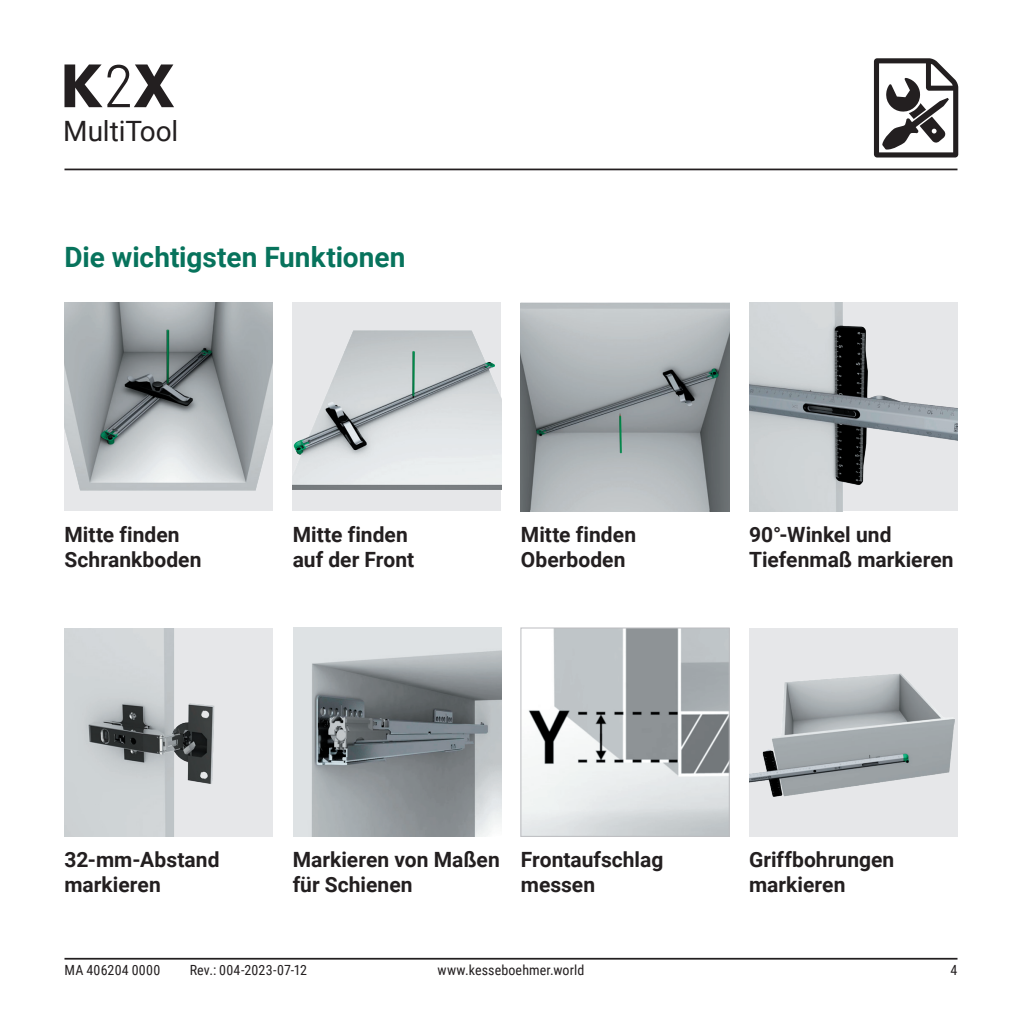
<style>
.page{position:relative;width:1022px;height:1022px;background:#fff}
.page>*{position:absolute;margin:0;border:0;box-sizing:border-box;transform-origin:0 0}
.t1{font:700 28px "Roboto";letter-spacing:-.005em;color:#07735c}
.t2{font:28px "Roboto";letter-spacing:-.005em;color:#231f20}
.t3{font:700 21px/25.2px "Roboto";color:#231f20}
.t4{font:14px "Roboto Condensed";letter-spacing:.01em;color:#231f20}
</style>
<div class="page">
<hr style="left:64px;top:958px;width:893px;height:2px;background:#231f20">
<hr style="left:64px;top:169px;width:893px;height:1px;background:#231f20">
<svg style="left:64px;top:64px;width:110px;height:43px"></svg>
<svg style="left:874px;top:58px;width:84px;height:99px"></svg>
<div style="left:64px;top:303px;width:209px;height:208px;background:#e6e7e9"></div>
<img style="left:64px;top:303px;width:209px;height:188px">
<img style="left:64px;top:628px;width:209px;height:208px">
<img style="left:521px;top:303px;width:208px;height:208px">
<img style="left:523px;top:630px;width:204px;height:205px">
<div style="left:521px;top:628px;width:208px;height:209px;border:1px solid #bcbdc0"></div>
<img style="left:749px;top:303px;width:208px;height:208px">
<div style="left:749px;top:628px;width:208px;height:208px;background:#e6e7e9"></div>
<img style="left:749px;top:673px;width:205px;height:123px">
<div style="left:293px;top:303px;width:208px;height:208px;background:#e6e7e9"></div>
<img style="left:293px;top:331px;width:208px;height:159px">
<img style="left:293px;top:628px;width:209px;height:208px">
<h1 class="t2" style="left:63px;top:111px;width:117px">MultiTool</h1>
<h1 class="t1" style="left:64px;top:238px;width:342px">Die wichtigsten Funktionen</h1>
<p class="t3" style="left:64px;top:521px;width:139px">Mitte finden<br>Schrankboden</p>
<p class="t3" style="left:293px;top:521px;width:123px">Mitte finden auf der Front</p>
<p class="t3" style="left:521px;top:521px;width:117px">Mitte finden<br>Oberboden</p>
<p class="t3" style="left:749px;top:521px;width:206px">90°-Winkel und<br>Tiefenmaß markieren</p>
<p class="t3" style="left:64px;top:846px;width:157px">32-mm-Abstand markieren</p>
<p class="t3" style="left:293px;top:846px;width:209px">Markieren von Maßen für Schienen</p>
<p class="t3" style="left:521px;top:846px;width:144px">Frontaufschlag messen</p>
<p class="t3" style="left:749px;top:846px;width:147px">Griffbohrungen markieren</p>
<p class="t4" style="left:64px;top:960px;width:97px">MA 406204 0000</p>
<p class="t4" style="left:190px;top:960px;width:119px">Rev.: 004-2023-07-12</p>
<p class="t4" style="left:438px;top:960px;width:148px">www.kesseboehmer.world</p>
<p class="t4" style="left:950px;top:960px;width:8px">4</p>
</div>
